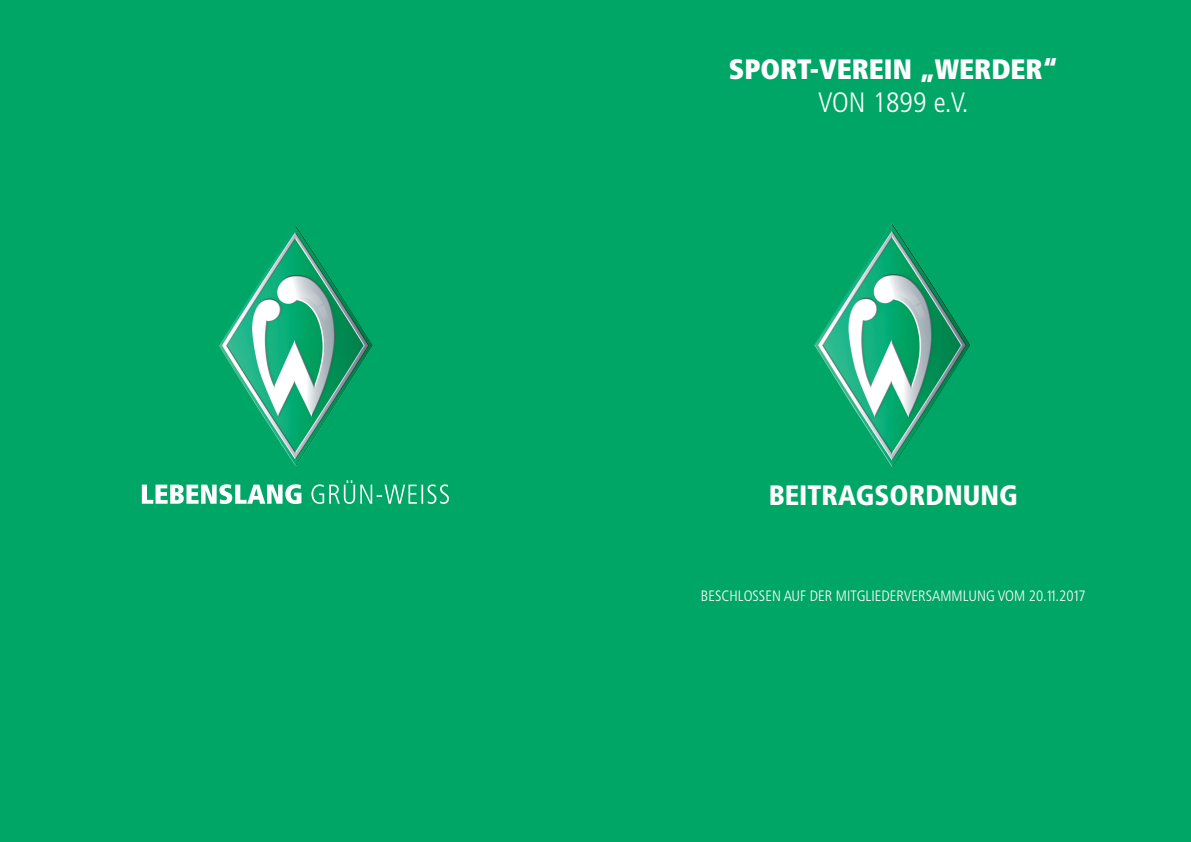
<style>
.page{position:relative;width:1191px;height:842px;background:#00a665}
.page>*{position:absolute;margin:0;border:0;box-sizing:border-box;transform-origin:0 0}
.t1{font:900 condensed 28.6px "Frutiger";color:#fff}
.t2{font:900 condensed 28.6px "Frutiger";color:#fff}
.t3{font:300 condensed 28.6px "Frutiger";color:#fff}
.t4{font:900 condensed 28px "Frutiger";color:#fff}
.t5{font:900 condensed 28px "Frutiger";color:#fff}
.t6{font:300 condensed 28px "Frutiger";color:#fff}
.t7{font:300 condensed 15px "Frutiger";color:#fff}
</style>
<div class="page">
<img style="left:814px;top:223px;width:156px;height:245px">
<img style="left:219px;top:226px;width:154px;height:240px">
<svg style="left:311px;top:480px;width:138px;height:24px"></svg>
<svg style="left:141px;top:484px;width:160px;height:21px"></svg>
<h1 class="t1" style="left:735px;top:44px;width:337px">SPORT-VEREIN „WERDER“</h1>
<h1 class="t3" style="left:826px;top:80px;width:155px">VON 1899 e.V.</h1>
<h2 class="t4" style="left:728px;top:52px;width:330px">SPORT-VEREIN „WERDER“</h2>
<h2 class="t6" style="left:818px;top:87px;width:152px">VON 1899 e.V.</h2>
<h2 class="t5" style="left:768px;top:478px;width:250px">BEITRAGSORDNUNG</h2>
<h1 class="t2" style="left:775px;top:479px;width:256px">BEITRAGSORDNUNG</h1>
<p class="t7" style="left:701px;top:587px;width:386px">BESCHLOSSEN AUF DER MITGLIEDERVERSAMMLUNG VOM 20.11.2017</p>
</div>
